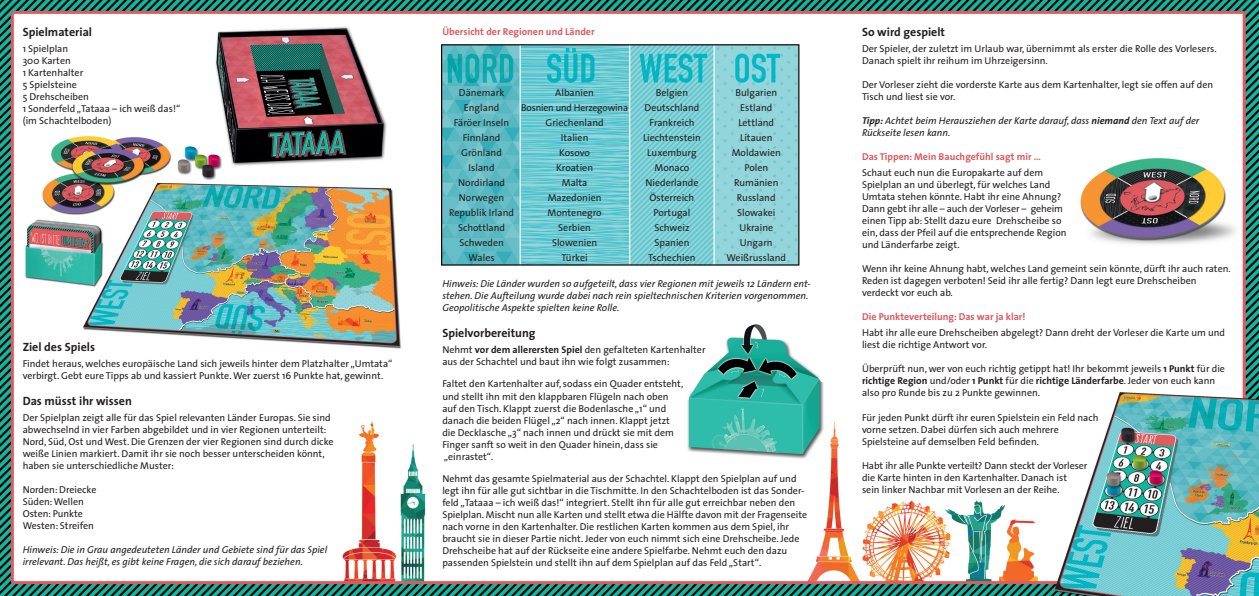
<style>
.page{position:relative;width:1259px;height:596px;background:#fff}
.page>*{position:absolute;margin:0;border:0;box-sizing:border-box;transform-origin:0 0}
.t1{font:700 12px "The Sans";color:#231f20}
.t2{font:10px/12px "The Sans";color:#231f20}
.t3{font:italic 10px/12px "The Sans";color:#231f20}
.t4{font:700 10px "The Sans";color:#de5a5f}
.s1{font-weight:700}
</style>
<div class="page">
<img style="left:0;top:0;width:1259px;height:595px">
<p class="t1" style="left:23px;top:22px;width:71px">Spielmaterial</p>
<p class="t2" style="left:23px;top:42px;width:159px">1 Spielplan<br>300 Karten<br>1 Kartenhalter<br>5 Spielsteine<br>5 Drehscheiben<br>1 Sonderfeld „Tataaa – ich weiß das!“ (im Schachtelboden)</p>
<p class="t1" style="left:23px;top:336px;width:74px">Ziel des Spiels</p>
<p class="t2" style="left:23px;top:357px;width:371px">Findet heraus, welches europäische Land sich jeweils hinter dem Platzhalter „Umtata“ verbirgt. Gebt eure Tipps ab und kassiert Punkte. Wer zuerst 16 Punkte hat, gewinnt.</p>
<p class="t1" style="left:23px;top:391px;width:111px">Das müsst ihr wissen</p>
<p class="t2" style="left:23px;top:411px;width:312px">Der Spielplan zeigt alle für das Spiel relevanten Länder Europas. Sie sind abwechselnd in vier Farben abgebildet und in vier Regionen unterteilt:<br>Nord, Süd, Ost und West. Die Grenzen der vier Regionen sind durch dicke weiße Linien markiert. Damit ihr sie noch besser unterscheiden könnt, haben sie unterschiedliche Muster:</p>
<p class="t2" style="left:23px;top:483px;width:75px">Norden: Dreiecke<br>Süden: Wellen<br>Osten: Punkte<br>Westen: Streifen</p>
<p class="t3" style="left:23px;top:543px;width:306px">Hinweis: Die in Grau angedeuteten Länder und Gebiete sind für das Spiel irrelevant. Das heißt, es gibt keine Fragen, die sich darauf beziehen.</p>
<p class="t4" style="left:442px;top:23px;width:154px">Übersicht der Regionen und Länder</p>
<p class="t2" style="left:449px;top:85px;width:66px;line-height:15px;text-align:center">Dänemark<br>England<br>Färöer Inseln<br>Finnland<br>Grönland<br>Island<br>Nordirland<br>Norwegen<br>Republik Irland<br>Schottland<br>Schweden<br>Wales</p>
<p class="t2" style="left:521px;top:85px;width:108px;line-height:15px;text-align:center">Albanien<br>Bosnien und Herzegowina<br>Griechenland<br>Italien<br>Kosovo<br>Kroatien<br>Malta<br>Mazedonien<br>Montenegro<br>Serbien<br>Slowenien<br>Türkei</p>
<p class="t2" style="left:643px;top:85px;width:59px;line-height:15px;text-align:center">Belgien<br>Deutschland<br>Frankreich<br>Liechtenstein<br>Luxemburg<br>Monaco<br>Niederlande<br>Österreich<br>Portugal<br>Schweiz<br>Spanien<br>Tschechien</p>
<p class="t2" style="left:726px;top:85px;width:61px;line-height:15px;text-align:center">Bulgarien<br>Estland<br>Lettland<br>Litauen<br>Moldawien<br>Polen<br>Rumänien<br>Russland<br>Slowakei<br>Ukraine<br>Ungarn<br>Weißrussland</p>
<p class="t3" style="left:442px;top:277px;width:370px">Hinweis: Die Länder wurden so aufgeteilt, dass vier Regionen mit jeweils 12 Ländern ent&shy;stehen. Die Aufteilung wurde dabei nach rein spieltechnischen Kriterien vorgenommen.<br>Geopolitische Aspekte spielten keine Rolle.</p>
<p class="t1" style="left:442px;top:323px;width:95px">Spielvorbereitung</p>
<p class="t2" style="left:442px;top:343px;width:265px">Nehmt <span class="s1">vor dem allerersten Spiel</span> den gefalteten Kartenhalter aus der Schachtel und baut ihn wie folgt zusammen:</p>
<p class="t2" style="left:442px;top:377px;width:242px">Faltet den Kartenhalter auf, sodass ein Quader entsteht, und stellt ihn mit den klappbaren Flügeln nach oben auf den Tisch. Klappt zuerst die Bodenlasche „1“ und danach die beiden Flügel „2“ nach innen. Klappt jetzt die Decklasche „3“ nach innen und drückt sie mit dem Finger sanft so weit in den Quader hinein, dass sie „einrastet“.</p>
<p class="t2" style="left:442px;top:471px;width:366px">Nehmt das gesamte Spielmaterial aus der Schachtel. Klappt den Spielplan auf und legt ihn für alle gut sichtbar in die Tischmitte. In den Schachtelboden ist das Sonder&shy;feld „Tataaa – ich weiß das!“ integriert. Stellt ihn für alle gut erreichbar neben den Spielplan. Mischt nun alle Karten und stellt etwa die Hälfte davon mit der Fragenseite nach vorne in den Kartenhalter. Die restlichen Karten kommen aus dem Spiel, ihr braucht sie in dieser Partie nicht. Jeder von euch nimmt sich eine Drehscheibe. Jede Drehscheibe hat auf der Rückseite eine andere Spielfarbe. Nehmt euch den dazu passenden Spielstein und stellt ihn auf dem Spielplan auf das Feld „Start“.</p>
<p class="t1" style="left:862px;top:22px;width:85px">So wird gespielt</p>
<p class="t2" style="left:862px;top:42px;width:356px">Der Spieler, der zuletzt im Urlaub war, übernimmt als erster die Rolle des Vorlesers.<br>Danach spielt ihr reihum im Uhrzeigersinn.</p>
<p class="t2" style="left:862px;top:78px;width:353px">Der Vorleser zieht die vorderste Karte aus dem Kartenhalter, legt sie offen auf den<br>Tisch und liest sie vor.</p>
<p class="t3" style="left:862px;top:114px;width:339px"><span class="s1">Tipp:</span> Achtet beim Herausziehen der Karte darauf, dass <span class="s1">niemand</span> den Text auf der<br>Rückseite lesen kann.</p>
<p class="t4" style="left:862px;top:148px;width:181px">Das Tippen: Mein Bauchgefühl sagt mir …</p>
<p class="t2" style="left:862px;top:166px;width:206px">Schaut euch nun die Europakarte auf dem Spielplan an und überlegt, für welches Land Umtata stehen könnte. Habt ihr eine Ahnung?<br>Dann gebt ihr alle – auch der Vorleser – geheim einen Tipp ab: Stellt dazu eure Drehscheibe so ein, dass der Pfeil auf die entsprechende Region und Länderfarbe zeigt.</p>
<p class="t2" style="left:862px;top:262px;width:370px">Wenn ihr keine Ahnung habt, welches Land gemeint sein könnte, dürft ihr auch raten.<br>Reden ist dagegen verboten! Seid ihr alle fertig? Dann legt eure Drehscheiben verdeckt vor euch ab.</p>
<p class="t4" style="left:862px;top:308px;width:165px">Die Punkteverteilung: Das war ja klar!</p>
<p class="t2" style="left:862px;top:326px;width:365px">Habt ihr alle eure Drehscheiben abgelegt? Dann dreht der Vorleser die Karte um und liest die richtige Antwort vor.</p>
<p class="t2" style="left:862px;top:362px;width:364px">Überprüft nun, wer von euch richtig getippt hat! Ihr bekommt jeweils <span class="s1">1 Punkt</span> für die <span class="s1">richtige Region</span> und/oder <span class="s1">1 Punkt</span> für die <span class="s1">richtige Länderfarbe</span>. Jeder von euch kann also pro Runde bis zu 2 Punkte gewinnen.</p>
<p class="t2" style="left:862px;top:410px;width:238px">Für jeden Punkt dürft ihr euren Spielstein ein Feld nach vorne setzen. Dabei dürfen sich auch mehrere<br>Spielsteine auf demselben Feld befinden.</p>
<p class="t2" style="left:862px;top:458px;width:227px">Habt ihr alle Punkte verteilt? Dann steckt der Vorleser die Karte hinten in den Kartenhalter. Danach ist<br>sein linker Nachbar mit Vorlesen an der Reihe.</p>
</div>
